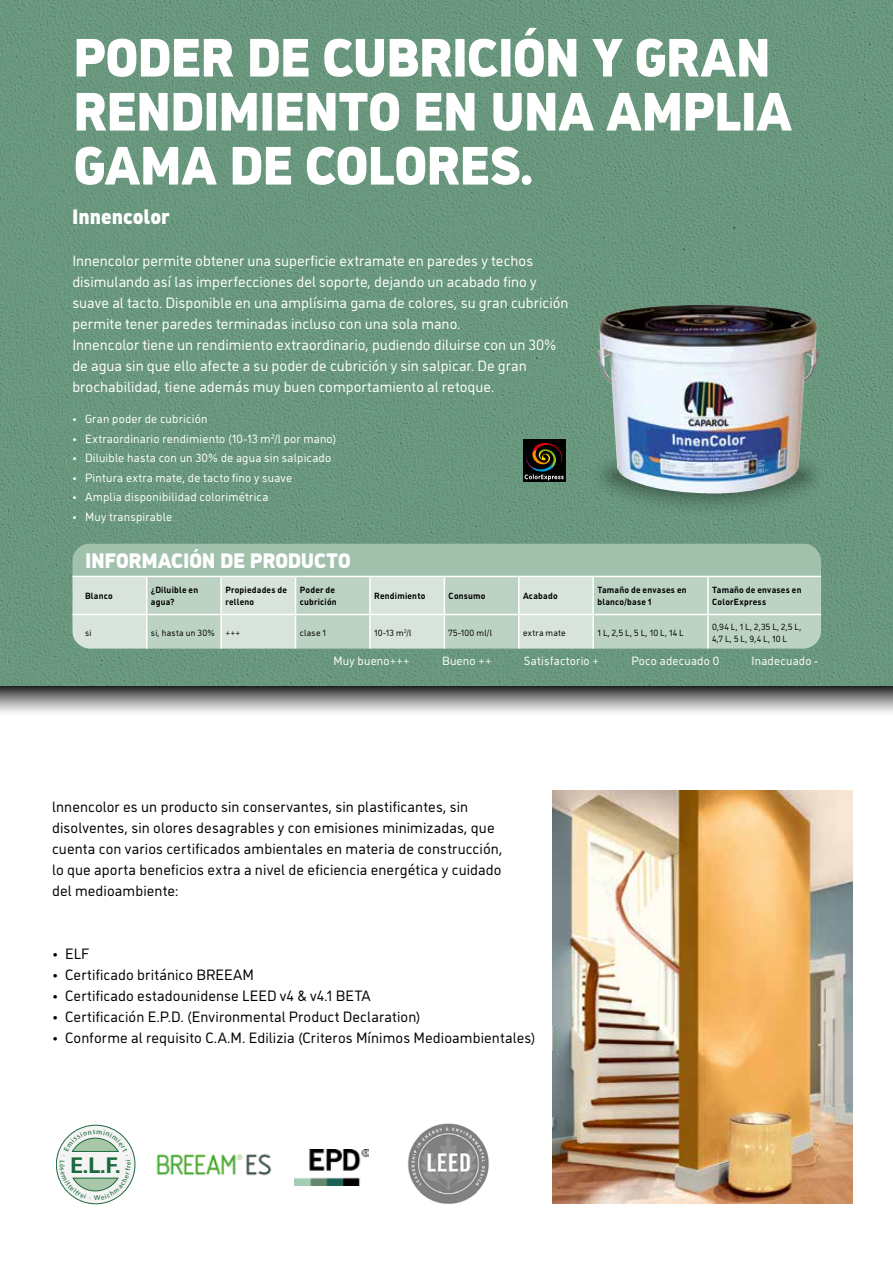
<style>
.page{position:relative;width:893px;height:1263px;background:#fff}
.page>*{position:absolute;margin:0;border:0;box-sizing:border-box;transform-origin:0 0}
.t1{font:900 54px/54px "CAP Elephant";letter-spacing:-.015em;color:#fff}
.t2{font:700 23.25px "Frutiger Next LTW1 G";color:#1d693e}
.t3{font:900 21px "CAP Elephant";letter-spacing:-.01em;color:#fff}
.t4{font:15px/21px "CAP Elephant";letter-spacing:.005em;color:#000}
.t5{font:15px/21px "CAP Elephant";color:#fff}
.t6{font:12px "CAP Elephant";letter-spacing:.015em;color:#fff}
.t7{font:700 9px/12px "CAP Elephant";letter-spacing:.025em;color:#000}
.t8{font:9px/12px "CAP Elephant";letter-spacing:.025em;color:#000}
</style>
<div class="page">
<img style="left:553px;top:791px;width:299px;height:413px">
<div style="left:0;top:686px;width:893px;height:30px;background:linear-gradient(to bottom,#2e2e2e,#fff)"></div>
<svg style="left:56px;top:1125px;width:79px;height:79px"></svg>
<div style="left:56px;top:1125px;width:79px;height:79px;border:1px solid #1d693e;border-radius:50%"></div>
<img style="left:294px;top:1149px;width:74px;height:37px">
<img style="left:156px;top:1153px;width:116px;height:23px">
<img style="left:408px;top:1123px;width:81px;height:81px">
<div style="left:0;top:0;width:893px;height:686px;background:#69987e"></div>
<div style="left:523px;top:439px;width:42px;height:42px;background:#000"></div>
<svg style="left:525px;top:442px;width:39px;height:39px"></svg>
<svg style="left:589px;top:433px;width:239px;height:87px;fill:#638f77"></svg>
<img style="left:596px;top:305px;width:224px;height:189px">
<svg style="left:72px;top:543px;width:749px;height:106px;background:#a9c6b3"></svg>
<svg style="left:147px;top:577px;width:674px;height:72px;background:#c4d7ca"></svg>
<hr style="left:72px;top:576px;width:75px;height:1px;background:#fff">
<hr style="left:147px;top:576px;width:74px;height:1px;background:#fff">
<hr style="left:146px;top:577px;width:1px;height:37px;background:#fff">
<hr style="left:221px;top:576px;width:75px;height:1px;background:#fff">
<hr style="left:220px;top:577px;width:2px;height:37px;background:#fff">
<hr style="left:296px;top:576px;width:74px;height:1px;background:#fff">
<hr style="left:295px;top:577px;width:1px;height:37px;background:#fff">
<hr style="left:370px;top:576px;width:74px;height:1px;background:#fff">
<hr style="left:369px;top:577px;width:2px;height:37px;background:#fff">
<hr style="left:444px;top:576px;width:75px;height:1px;background:#fff">
<hr style="left:444px;top:577px;width:1px;height:37px;background:#fff">
<hr style="left:519px;top:576px;width:74px;height:1px;background:#fff">
<hr style="left:518px;top:577px;width:1px;height:37px;background:#fff">
<hr style="left:593px;top:576px;width:115px;height:1px;background:#fff">
<hr style="left:592px;top:577px;width:2px;height:37px;background:#fff">
<hr style="left:708px;top:576px;width:113px;height:1px;background:#fff">
<hr style="left:72px;top:614px;width:75px;height:1px;background:#fff">
<hr style="left:147px;top:614px;width:74px;height:1px;background:#fff">
<hr style="left:146px;top:615px;width:1px;height:34px;background:#fff">
<hr style="left:221px;top:614px;width:75px;height:1px;background:#fff">
<hr style="left:220px;top:615px;width:2px;height:34px;background:#fff">
<hr style="left:296px;top:614px;width:74px;height:1px;background:#fff">
<hr style="left:295px;top:615px;width:1px;height:34px;background:#fff">
<hr style="left:370px;top:614px;width:74px;height:1px;background:#fff">
<hr style="left:369px;top:615px;width:2px;height:34px;background:#fff">
<hr style="left:444px;top:614px;width:75px;height:1px;background:#fff">
<hr style="left:444px;top:615px;width:1px;height:34px;background:#fff">
<hr style="left:519px;top:614px;width:74px;height:1px;background:#fff">
<hr style="left:518px;top:615px;width:1px;height:34px;background:#fff">
<hr style="left:593px;top:614px;width:115px;height:1px;background:#fff">
<hr style="left:592px;top:615px;width:2px;height:34px;background:#fff">
<hr style="left:708px;top:614px;width:113px;height:1px;background:#fff">
<hr style="left:707px;top:577px;width:2px;height:37px;background:#fff">
<hr style="left:707px;top:615px;width:2px;height:34px;background:#fff">
<svg style="left:60px;top:1130px;width:71px;height:70px"></svg>
<h1 class="t1" style="left:73px;top:31px;width:720px">PODER DE CUBRICIÓN Y GRAN<br>RENDIMIENTO EN UNA AMPLIA<br>GAMA DE COLORES.</h1>
<h3 class="t3" style="left:72px;top:204px;width:99px">Innencolor</h3>
<p class="t5" style="left:72px;top:250px;width:498px">Innencolor permite obtener una superficie extramate en paredes y techos disimulando así las imperfecciones del soporte, dejando un acabado fino y suave al tacto. Disponible en una amplísima gama de colores, su gran cubrición permite tener paredes terminadas incluso con una sola mano.<br>Innencolor tiene un rendimiento extraordinario, pudiendo diluirse con un 30% de agua sin que ello afecte a su poder de cubrición y sin salpicar. De gran brochabilidad, tiene además muy buen comportamiento al retoque.</p>
<p class="t6" style="left:72px;top:412px;width:137px">• Gran poder de cubrición</p>
<p class="t6" style="left:72px;top:432px;width:266px">• Extraordinario rendimiento (10-13 m<sup>2</sup>/l por mano)</p>
<p class="t6" style="left:72px;top:451px;width:260px">• Diluible hasta con un 30% de agua sin salpicado</p>
<p class="t6" style="left:72px;top:471px;width:221px">• Pintura extra mate, de tacto fino y suave</p>
<p class="t6" style="left:72px;top:490px;width:198px">• Amplia disponibilidad colorimétrica</p>
<p class="t6" style="left:72px;top:510px;width:101px">• Muy transpirable</p>
<h3 class="t3" style="left:85px;top:548px;width:267px">INFORMACIÓN DE PRODUCTO</h3>
<p class="t7" style="left:85px;top:590px;width:29px">Blanco</p>
<p class="t7" style="left:151px;top:584px;width:49px">¿Diluible en agua?</p>
<p class="t7" style="left:225px;top:584px;width:63px">Propiedades de relleno</p>
<p class="t7" style="left:300px;top:584px;width:38px">Poder de cubrición</p>
<p class="t7" style="left:374px;top:590px;width:53px">Rendimiento</p>
<p class="t7" style="left:449px;top:590px;width:38px">Consumo</p>
<p class="t7" style="left:523px;top:590px;width:36px">Acabado</p>
<p class="t7" style="left:597px;top:584px;width:91px">Tamaño de envases en blanco/base 1</p>
<p class="t7" style="left:712px;top:584px;width:91px">Tamaño de envases en<br>ColorExpress</p>
<p class="t8" style="left:85px;top:627px;width:8px">si</p>
<p class="t8" style="left:151px;top:627px;width:91px">si, hasta un 30% +++</p>
<p class="t8" style="left:300px;top:627px;width:28px">clase 1</p>
<p class="t8" style="left:374px;top:627px;width:39px">10-13 m<sup>2</sup>/l</p>
<p class="t8" style="left:449px;top:627px;width:45px">75-100 ml/l</p>
<p class="t8" style="left:523px;top:627px;width:44px">extra mate</p>
<p class="t8" style="left:597px;top:627px;width:88px">1 L, 2,5 L, 5 L, 10 L, 14 L</p>
<p class="t8" style="left:712px;top:621px;width:91px">0,94 L, 1 L, 2,35 L, 2,5 L,<br>4,7 L, 5 L, 9,4 L, 10 L</p>
<p class="t6" style="left:333px;top:653px;width:78px">Muy bueno+++</p>
<p class="t6" style="left:442px;top:653px;width:51px">Bueno ++</p>
<p class="t6" style="left:524px;top:653px;width:76px">Satisfactorio +</p>
<p class="t6" style="left:631px;top:653px;width:89px">Poco adecuado 0</p>
<p class="t6" style="left:751px;top:653px;width:68px">Inadecuado -</p>
<p class="t4" style="left:52px;top:796px;width:452px">lnnencolor es un producto sin conservantes, sin plastificantes, sin disolventes, sin olores desagrables y con emisiones minimizadas, que cuenta con varios certificados ambientales en materia de construcción, lo que aporta beneficios extra a nivel de eficiencia energética y cuidado del medioambiente:</p>
<p class="t4" style="left:52px;top:943px;width:39px">• ELF</p>
<p class="t4" style="left:52px;top:964px;width:204px">• Certificado británico BREEAM</p>
<p class="t4" style="left:52px;top:985px;width:320px">• Certificado estadounidense LEED v4 &amp; v4.1 BETA</p>
<p class="t4" style="left:52px;top:1006px;width:370px">• Certificación E.P.D. (Environmental Product Declaration)</p>
<p class="t4" style="left:52px;top:1027px;width:485px">• Conforme al requisito C.A.M. Edilizia (Criteros Mínimos Medioambientales)</p>
<h2 class="t2" style="left:70px;top:1151px;width:53px">E.L.F.</h2>
</div>
